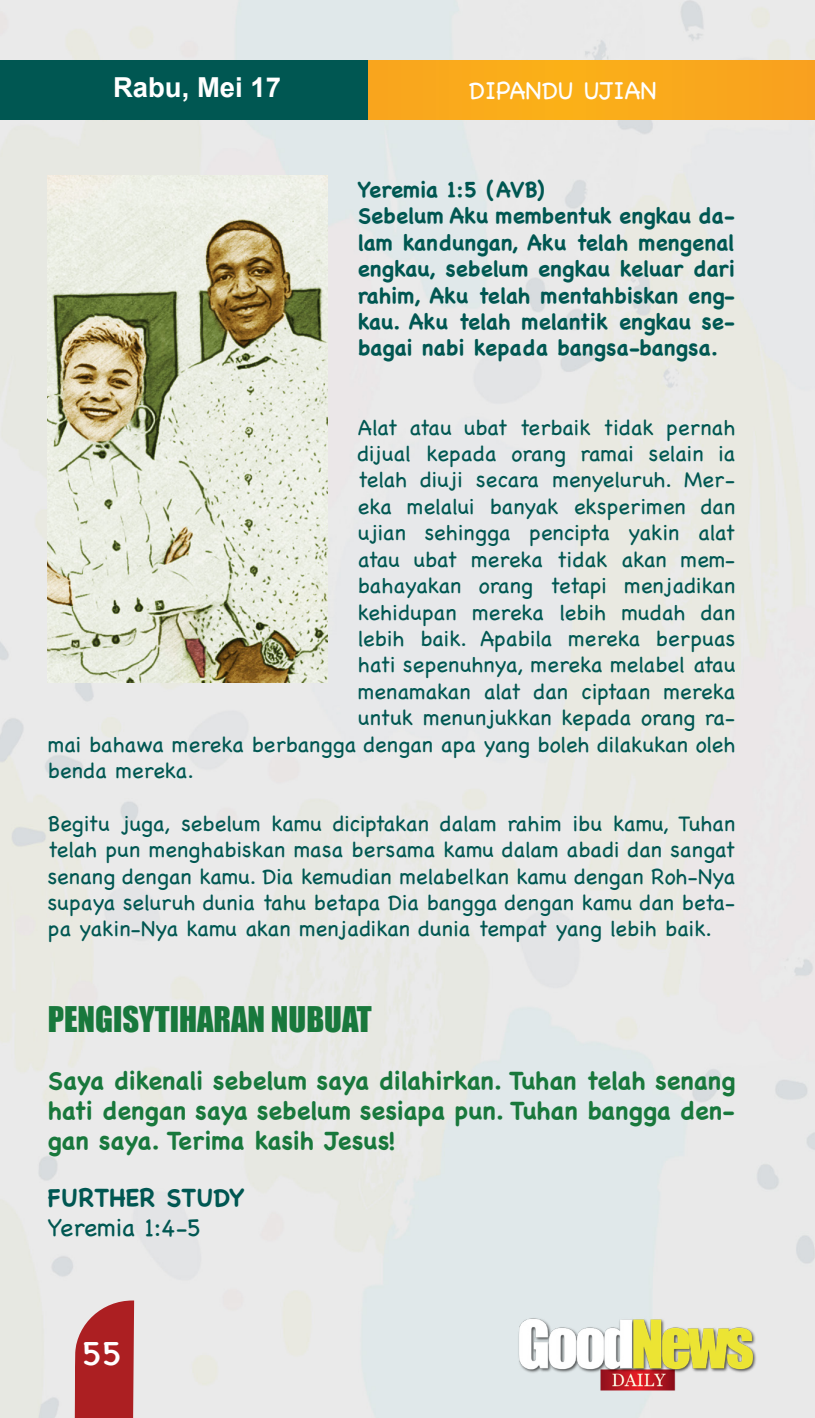
<style>
.page{position:relative;width:815px;height:1418px;background:#fff}
.page>*{position:absolute;margin:0;border:0;box-sizing:border-box;transform-origin:0 0}
.t1{font:35px "Chalkboard SE";color:#fff}
.t2{font:32.5px "Impact";color:#18783c}
.t3{font:700 27.5px "Arial";color:#fff}
.t4{font:700 25px/30px "Chalkboard";color:#18783c;text-align:justify}
.t5{font:25px "Chalkboard";color:#fff}
.t6{font:700 25px "Chalkboard";color:#005752}
.t7{font:25px "Chalkboard";letter-spacing:-.01em;color:#005752}
.t8{font:22px/26.5px "Chalkboard";color:#005752;text-align:justify}
.t9{font:700 22px/26.5px "Chalkboard";color:#005752;text-align:justify}
</style>
<div class="page">
<img style="left:0;top:0;width:815px;height:1417px">
<div style="left:139px;top:60px;width:676px;height:60px;background:#faa91c"></div>
<div style="left:0;top:60px;width:368px;height:60px;background:#005752"></div>
<svg style="left:73px;top:1300px;width:61px;height:117px;background:#b43b3e"></svg>
<img style="left:516px;top:1316px;width:243px;height:76px">
<img style="left:48px;top:175px;width:280px;height:507px">
<p class="t3" style="left:113px;top:69px;width:170px">Rabu, Mei 17</p>
<p class="t5" style="left:469px;top:76px;width:189px">DIPANDU UJIAN</p>
<p class="t9" style="left:358px;top:176px;width:188px">Yeremia 1:5 (AVB)</p>
<p class="t9" style="left:358px;top:202px;width:379px">Sebelum Aku membentuk engkau da&shy;lam kandungan, Aku telah mengenal engkau, sebelum engkau keluar dari rahim, Aku telah mentahbiskan eng&shy;kau. Aku telah melantik engkau se&shy;bagai nabi kepada bangsa-bangsa.</p>
<p class="t8" style="left:358px;top:414px;width:379px">Alat atau ubat terbaik tidak pernah</p>
<p class="t8" style="left:358px;top:440px;width:379px">dijual kepada orang ramai selain ia</p>
<p class="t8" style="left:358px;top:466px;width:379px">telah diuji secara menyeluruh. Mer-</p>
<p class="t8" style="left:358px;top:493px;width:379px">eka melalui banyak eksperimen dan</p>
<p class="t8" style="left:358px;top:519px;width:379px">ujian sehingga pencipta yakin alat</p>
<p class="t8" style="left:358px;top:546px;width:379px">atau ubat mereka tidak akan mem-</p>
<p class="t8" style="left:358px;top:572px;width:379px">bahayakan orang tetapi menjadikan</p>
<p class="t8" style="left:358px;top:598px;width:379px">kehidupan mereka lebih mudah dan</p>
<p class="t8" style="left:358px;top:625px;width:379px">lebih baik. Apabila mereka berpuas</p>
<p class="t8" style="left:358px;top:651px;width:379px">hati sepenuhnya, mereka melabel atau</p>
<p class="t8" style="left:358px;top:678px;width:379px">menamakan alat dan ciptaan mereka</p>
<p class="t8" style="left:358px;top:704px;width:379px">untuk menunjukkan kepada orang ra-</p>
<p class="t8" style="left:48px;top:730px;width:689px">mai bahawa mereka berbangga dengan apa yang boleh dilakukan oleh</p>
<p class="t8" style="left:48px;top:757px;width:148px">benda mereka.</p>
<p class="t8" style="left:48px;top:810px;width:689px">Begitu juga, sebelum kamu diciptakan dalam rahim ibu kamu, Tuhan telah pun menghabiskan masa bersama kamu dalam abadi dan sangat senang dengan kamu. Dia kemudian melabelkan kamu dengan Roh-Nya supaya seluruh dunia tahu betapa Dia bangga dengan kamu dan beta&shy;pa yakin-Nya kamu akan menjadikan dunia tempat yang lebih baik.</p>
<p class="t2" style="left:48px;top:993px;width:325px">PENGISYTIHARAN NUBUAT</p>
<p class="t4" style="left:48px;top:1065px;width:689px">Saya dikenali sebelum saya dilahirkan. Tuhan telah senang hati dengan saya sebelum sesiapa pun. Tuhan bangga den&shy;gan saya. Terima kasih Jesus!</p>
<p class="t6" style="left:48px;top:1182px;width:198px">FURTHER STUDY</p>
<p class="t7" style="left:48px;top:1212px;width:155px">Yeremia 1:4-5</p>
<h1 class="t1" style="left:82px;top:1322px;width:41px">55</h1>
</div>
